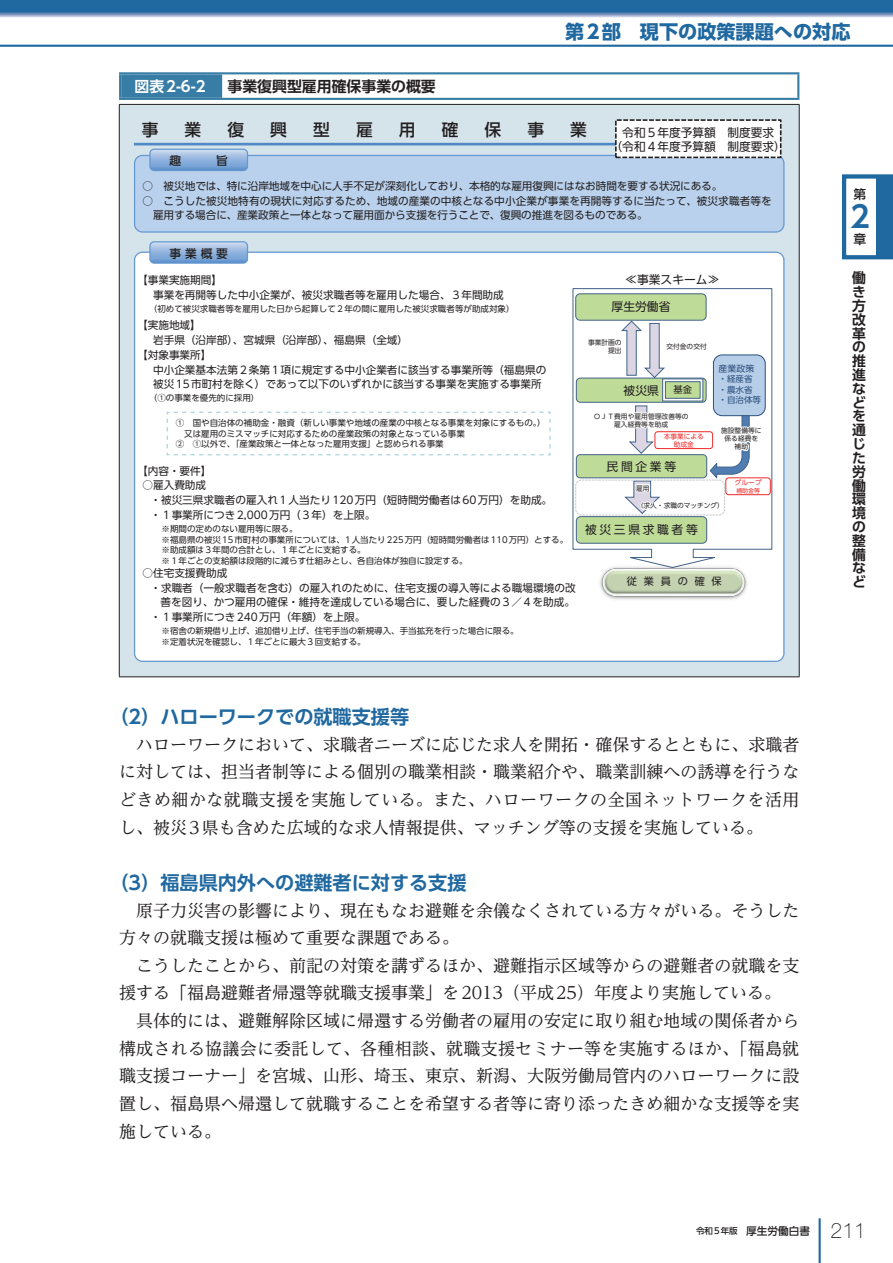
<style>
.page{position:relative;width:893px;height:1263px;background:#fff}
.page>*{position:absolute;margin:0;border:0;box-sizing:border-box;transform-origin:0 0}
.t1{font:700 29.7px "UD Shin Go Pr 6 N De";color:#2068a0}
.t2{font:700 19.2px "UD Shin Go Pr 6 N De";color:#2068a0}
.t3{font:700 19.2px "UD Shin Go Pr 6 N";color:#2068a0}
.t4{font:16.95px/27.6px "UD Reimin Pr 6 N";color:#231f20;text-align:justify}
.t5{font:500 16.8px "UD Shin Go Pr 6 N";color:#231f20}
.t6{font:700 14.85px "UD Shin Go Pr 6 N De";color:#231f20}
.t7{font:700 14.85px "UD Shin Go Pr 6 N De";color:#fff}
.t8{font:700 13.8px/13.8px "UD Shin Go Pr 6 N De";color:#231f20;text-align:justify}
.t9{font:500 12.75px "UD Shin Go Pr 6 N";color:#231f20}
.t10{font:11.85px "UD Shin Go Pr 6 N";letter-spacing:.11em;color:#231f20}
.t11{font:11.85px "UD Shin Go Pr 6 N";letter-spacing:.225em;color:#231f20}
.t12{font:11.7px/14.1px "UD Shin Go Pr 6 N";color:#231f20;text-align:center}
.t13{font:500 11.7px "UD Shin Go Pr 6 N";color:#231f20}
.t14{font:10.65px/14.9px "UD Shin Go Pr 6 N";color:#231f20}
.t15{font:10.2px "UD Shin Go Pr 6 N";letter-spacing:.665em;color:#231f20}
.t16{font:9.3px "UD Shin Go Pr 6 N";color:#231f20}
.t17{font:9px "UD Shin Go Pr 6 N";color:#2c507e}
.t18{font:8.55px/10.6px "UD Shin Go Pr 6 N";color:#231f20}
.t19{font:500 8.55px "UD Shin Go Pr 6 N";letter-spacing:.065em;color:#231f20}
.t20{font:8.55px/10.2px "UD Shin Go Pr 6 N";color:#2c507e}
.t21{font:6.75px/8.1px "UD Shin Go Pr 6 N";color:#231f20;text-align:center}
.t22{font:6.75px/8.1px "UD Shin Go Pr 6 N";color:#ee2a29;text-align:center}
.t23{font:5.85px "UD Shin Go Pr 6 N";color:#ee2a29}
.s1{font-size:10.65px}
.s2{font-family:"Helvetica Neue LT Std";font-weight:100;font-size:21.3px}
</style>
<div class="page">
<hr style="left:119px;top:74px;width:2px;height:24px;background:#387da5">
<hr style="left:119px;top:72px;width:680px;height:2px;background:#387da5">
<hr style="left:797px;top:74px;width:2px;height:24px;background:#387da5">
<hr style="left:119px;top:98px;width:680px;height:2px;background:#387da5">
<div style="left:121px;top:74px;width:101px;height:24px;background:#387da5"></div>
<div style="left:119px;top:104px;width:680px;height:573px;background:#d5e3ea"></div>
<hr style="left:119px;top:104px;width:680px;height:1px;background:#231f20">
<hr style="left:119px;top:105px;width:1px;height:572px;background:#231f20">
<hr style="left:799px;top:105px;width:1px;height:572px;background:#231f20">
<hr style="left:119px;top:677px;width:680px;height:1px;background:#231f20">
<hr style="left:134px;top:143px;width:513px;height:2px;background:#5188c6">
<div style="left:134px;top:155px;width:650px;height:78px;background:#b9d1ec"></div>
<div style="left:134px;top:252px;width:650px;height:410px;background:#fff"></div>
<svg style="left:151px;top:149px;width:96px;height:20px;background:#93b5de"></svg>
<div style="left:149px;top:149px;width:99px;height:22px;border:1px solid #6599d1;border-radius:4px"></div>
<svg style="left:151px;top:243px;width:95px;height:19px;background:#94b5de"></svg>
<div style="left:149px;top:241px;width:99px;height:23px;border:1px solid #6599d1;border-radius:4px"></div>
<div style="left:616px;top:120px;width:165px;height:37px;background:#fff"></div>
<div style="left:615px;top:119px;width:166px;height:39px;border:2px dashed #231f20"></div>
<svg style="left:573px;top:288px;width:199px;height:280px;background:#f3f5f7"></svg>
<div style="left:576px;top:517px;width:131px;height:26px;background:#bedc98;border-radius:4px"></div>
<div style="left:576px;top:516px;width:131px;height:28px;border:1px solid #426389;border-radius:4px"></div>
<div style="left:576px;top:378px;width:130px;height:24px;background:#bedc98;border-radius:4px"></div>
<div style="left:576px;top:378px;width:130px;height:25px;border:1px solid #426389;border-radius:4px"></div>
<div style="left:726px;top:478px;width:44px;height:17px;background:#fff;border-radius:3px"></div>
<div style="left:725px;top:477px;width:46px;height:18px;border:1px solid #ee2a29;border-radius:3px"></div>
<div style="left:576px;top:294px;width:130px;height:26px;background:#bedc98;border-radius:4px"></div>
<div style="left:575px;top:293px;width:131px;height:28px;border:1px solid #426389;border-radius:4px"></div>
<div style="left:576px;top:455px;width:131px;height:23px;background:#bedc98;border-radius:4px"></div>
<div style="left:576px;top:454px;width:131px;height:24px;border:1px solid #426389;border-radius:4px"></div>
<div style="left:713px;top:354px;width:53px;height:62px;border:1px solid #2c507e;border-radius:9px"></div>
<div style="left:575px;top:480px;width:150px;height:35px;border:1px dashed #c7c8ca;border-radius:6px"></div>
<img style="left:596px;top:563px;width:155px;height:38px">
<div style="left:166px;top:411px;width:385px;height:45px;background:#fff"></div>
<svg style="left:592px;top:321px;width:171px;height:195px"></svg>
<hr style="left:0;top:45px;width:893px;height:2px;background:#2068a0">
<svg style="left:0;top:0;width:893px;height:17px;background:#3c77aa"></svg>
<hr style="left:819px;top:1218px;width:2px;height:45px;background:#2068a0">
<svg style="left:842px;top:174px;width:51px;height:85px"></svg>
<h3 class="t7" style="left:135px;top:74px;width:73px">図表2-6-2</h3>
<h3 class="t6" style="left:227px;top:74px;width:210px">事業復興型雇用確保事業の概要</h3>
<h2 class="t3" style="left:565px;top:16px;width:287px">第2部　現下の政策課題への対応</h2>
<h3 class="t5" style="left:142px;top:116px;width:18px">事</h3>
<h3 class="t5" style="left:185px;top:116px;width:18px">業</h3>
<h3 class="t5" style="left:227px;top:116px;width:18px">復</h3>
<h3 class="t5" style="left:270px;top:116px;width:18px">興</h3>
<h3 class="t5" style="left:313px;top:116px;width:18px">型</h3>
<h3 class="t5" style="left:356px;top:116px;width:18px">雇</h3>
<h3 class="t5" style="left:399px;top:116px;width:18px">用</h3>
<h3 class="t5" style="left:442px;top:116px;width:18px">確</h3>
<h3 class="t5" style="left:484px;top:116px;width:18px">保</h3>
<h3 class="t5" style="left:527px;top:116px;width:18px">事</h3>
<h3 class="t5" style="left:570px;top:116px;width:18px">業</h3>
<p class="t12" style="left:611px;top:125px;width:177px">令和５年度予算額　制度要求<br>（令和４年度予算額　制度要求）</p>
<p class="t14" style="left:142px;top:178px;width:581px">○　被災地では、特に沿岸地域を中心に人手不足が深刻化しており、本格的な雇用復興にはなお時間を要する状況にある。</p>
<p class="t14" style="left:142px;top:193px;width:631px">○　こうした被災地特有の現状に対応するため、地域の産業の中核となる中小企業が事業を再開等するに当たって、被災求職者等を</p>
<p class="t14" style="left:153px;top:208px;width:496px">雇用する場合に、産業政策と一体となって雇用面から支援を行うことで、復興の推進を図るものである。</p>
<p class="t13" style="left:169px;top:244px;width:60px">事 業 概 要</p>
<p class="t14" style="left:153px;top:272px;width:352px;text-indent:-16px">【事業実施期間】<br>事業を再開等した中小企業が、被災求職者等を雇用した場合、３年間助成</p>
<p class="t18" style="left:149px;top:303px;width:367px">（初めて被災求職者等を雇用した日から起算して２年の間に雇用した被災求職者等が助成対象）</p>
<p class="t14" style="left:137px;top:317px;width:65px">【実施地域】</p>
<p class="t14" style="left:153px;top:332px;width:257px">岩手県（沿岸部）、宮城県（沿岸部）、福島県（全域）</p>
<p class="t14" style="left:137px;top:347px;width:76px">【対象事業所】</p>
<p class="t14" style="left:153px;top:362px;width:395px">中小企業基本法第２条第１項に規定する中小企業者に該当する事業所等（福島県の</p>
<p class="t14" style="left:153px;top:377px;width:401px">被災15市町村を除く）であって以下のいずれかに該当する事業を実施する事業所　</p>
<p class="t18" style="left:149px;top:393px;width:112px">（①の事業を優先的に採用）</p>
<p class="t18" style="left:176px;top:417px;width:371px">①　国や自治体の補助金・融資（新しい事業や地域の産業の中核となる事業を対象にするもの。）　又は雇用のミスマッチに対応するための産業政策の対象となっている事業<br>②　①以外で、「産業政策と一体となった雇用支援」と認められる事業</p>
<p class="t14" style="left:137px;top:463px;width:76px">【内容・要件】</p>
<p class="t14" style="left:150px;top:478px;width:403px;text-indent:-8px">○雇入費助成<br>・被災三県求職者の雇入れ１人当たり120万円（短時間労働者は60万円）を助成。・１事業所につき2,000万円（３年）を上限。</p>
<p class="t18" style="left:162px;top:523px;width:408px">※期間の定めのない雇用等に限る。<br>※福島県の被災15市町村の事業所については、1人当たり225万円（短時間労働者は110万円）とする。※助成額は３年間の合計とし、１年ごとに支給する。<br>※１年ごとの支給額は段階的に減らす仕組みとし、各自治体が独自に設定する。</p>
<p class="t14" style="left:142px;top:565px;width:87px">○住宅支援費助成</p>
<p class="t14" style="left:150px;top:580px;width:427px">・求職者（一般求職者を含む）の雇入れのために、住宅支援の導入等による職場環境の改</p>
<p class="t14" style="left:161px;top:595px;width:416px">善を図り、かつ雇用の確保・維持を達成している場合に、要した経費の３／４を助成。</p>
<p class="t14" style="left:150px;top:609px;width:217px">・１事業所につき240万円（年額）を上限。</p>
<p class="t18" style="left:162px;top:625px;width:359px">※宿舎の新規借り上げ、追加借り上げ、住宅手当の新規導入、手当拡充を行った場合に限る。※定着状況を確認し、１年ごとに最大３回支給する。</p>
<p class="t10" style="left:625px;top:269px;width:96px">≪事業スキーム≫</p>
<p class="t10" style="left:612px;top:297px;width:60px">厚生労働省</p>
<p class="t21" style="left:588px;top:338px;width:35px;text-align:right">事業計画の提出</p>
<p class="t21" style="left:666px;top:342px;width:42px">交付金の交付</p>
<p class="t10" style="left:624px;top:380px;width:37px">被災県</p>
<p class="t16" style="left:673px;top:382px;width:20px">基金</p>
<p class="t21" style="left:594px;top:412px;width:96px">ＯＪＴ費用や雇用管理改善等の雇入経費等を助成</p>
<p class="t22" style="left:664px;top:432px;width:42px">本事業による助成金</p>
<p class="t10" style="left:607px;top:457px;width:71px">民間企業等</p>
<p class="t21" style="left:636px;top:484px;width:15px">雇用</p>
<p class="t17" style="left:718px;top:361px;width:37px">産業政策</p>
<p class="t20" style="left:718px;top:374px;width:44px">・経産省・農水省・自治体等</p>
<p class="t21" style="left:721px;top:426px;width:42px">施設整備等に係る経費を補助</p>
<p class="t22" style="left:735px;top:478px;width:28px">グループ</p>
<p class="t23" style="left:736px;top:486px;width:25px">補助金等</p>
<p class="t21" style="left:637px;top:501px;width:89px">（求人・求職のマッチング）</p>
<p class="t11" style="left:585px;top:520px;width:114px">被災三県求職者等</p>
<p class="t15" style="left:627px;top:573px;width:96px">従業員の確保</p>
<h2 class="t2" style="left:109px;top:701px;width:301px">（2）ハローワークでの就職支援等</h2>
<h3 class="t4" style="left:119px;top:730px;width:682px;text-indent:17px">ハローワークにおいて、求職者ニーズに応じた求人を開拓・確保するとともに、求職者に対しては、担当者制等による個別の職業相談・職業紹介や、職業訓練への誘導を行うなどきめ細かな就職支援を実施している。また、ハローワークの全国ネットワークを活用し、被災3県も含めた広域的な求人情報提供、マッチング等の支援を実施している。</h3>
<h2 class="t2" style="left:109px;top:867px;width:359px">（3）福島県内外への避難者に対する支援</h2>
<h3 class="t4" style="left:119px;top:896px;width:682px;text-indent:17px">原子力災害の影響により、現在もなお避難を余儀なくされている方々がいる。そうした方々の就職支援は極めて重要な課題である。</h3>
<h3 class="t4" style="left:119px;top:951px;width:682px;text-indent:17px">こうしたことから、前記の対策を講ずるほか、避難指示区域等からの避難者の就職を支援する「福島避難者帰還等就職支援事業」を2013（平成25）年度より実施している。</h3>
<h3 class="t4" style="left:119px;top:1006px;width:682px;text-indent:17px">具体的には、避難解除区域に帰還する労働者の雇用の安定に取り組む地域の関係者から構成される協議会に委託して、各種相談、就職支援セミナー等を実施するほか、「福島就職支援コーナー」を宮城、山形、埼玉、東京、新潟、大阪労働局管内のハローワークに設置し、福島県ヘ帰還して就職することを希望する者等に寄り添ったきめ細かな支援等を実施している。</h3>
<p class="t9" style="left:854px;top:184px;width:14px">第</p>
<h1 class="t1" style="left:850px;top:192px;width:21px">2</h1>
<p class="t9" style="left:854px;top:229px;width:14px">章</p>
<p class="t8" style="left:852px;top:271px;width:15px">働き方改革の推進などを通じた労働環境の整備など</p>
<p class="t19" style="left:696px;top:1224px;width:172px">令和5年版　<span class="s1">厚生労働白書</span> <span class="s2">211</span></p>
</div>
